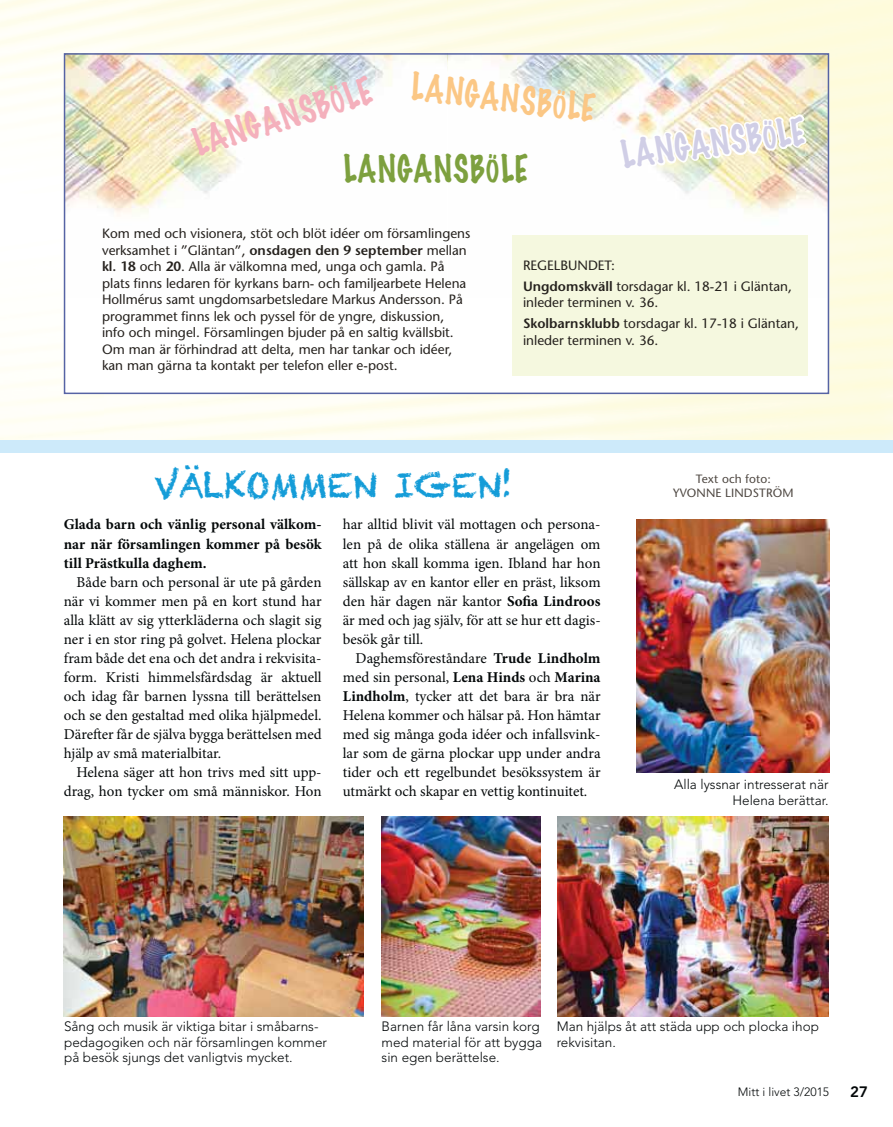
<style>
.page{position:relative;width:893px;height:1127px;background:#fff}
.page>*{position:absolute;margin:0;border:0;box-sizing:border-box;transform-origin:0 0}
.t1{font:100 34.5px "Marker Felt";letter-spacing:.03em;color:#7da03e;scale:.9 1}
.t2{font:100 34.5px "Marker Felt";color:#f4b0bc;scale:.9 1}
.t3{font:100 34.5px "Marker Felt";color:#fbc785;scale:.9 1}
.t4{font:100 34.5px "Marker Felt";color:#d0cee6;scale:.9 1}
.t5{font:34.05px "Chalkduster";color:#149cd8}
.t6{font:15px/19px "Minion Pro";color:#040809;text-align:justify}
.t7{font:700 15px/19px "Minion Pro";color:#040809;text-align:justify}
.t8{font:800 15px "Avenir";color:#040809}
.t9{font:13.5px/16.5px "Stone Sans";color:#25211d}
.t10{font:300 13.5px/15.6px "Avenir";color:#040809}
.t11{font:12px/14.4px "Stone Sans";letter-spacing:.01em;color:#4e4741;text-align:center}
.t12{font:300 12px "Avenir";color:#040809}
.s1{font-weight:600}
.s2{font-weight:700}
</style>
<div class="page">
<img style="left:1px;top:79px;width:103px;height:361px">
<div style="left:829px;top:79px;width:64px;height:289px;background:#fdfbe0"></div>
<div style="left:1px;top:440px;width:892px;height:13px;background:#cdeafa"></div>
<div style="left:65px;top:54px;width:763px;height:339px;background:#fff"></div>
<img style="left:67px;top:56px;width:759px;height:159px">
<img style="left:447px;top:56px;width:1px;height:159px">
<div style="left:64px;top:53px;width:765px;height:341px;border:2px solid #5663a4"></div>
<svg style="left:617px;top:82px;width:192px;height:117px"></svg>
<div style="left:512px;top:235px;width:296px;height:141px;background:#f5f8df"></div>
<img style="left:64px;top:816px;width:299px;height:200px">
<img style="left:636px;top:520px;width:193px;height:252px">
<img style="left:382px;top:816px;width:158px;height:200px">
<img style="left:557px;top:816px;width:272px;height:200px">
<h1 class="t2" style="left:189px;top:125px;width:207px;rotate:-17deg">LANGANSBÖLE</h1>
<h1 class="t3" style="left:414px;top:67px;width:207px;rotate:7deg">LANGANSBÖLE</h1>
<h1 class="t1" style="left:343px;top:150px;width:207px">LANGANSBÖLE</h1>
<h1 class="t4" style="left:619px;top:137px;width:207px;rotate:-8deg">LANGANSBÖLE</h1>
<p class="t9" style="left:102px;top:227px;width:370px">Kom med och visionera, stöt och blöt idéer om församlingens verksamhet i ”Gläntan”, <span class="s1">onsdagen den 9 september</span> mellan <span class="s1">kl. 18</span> och <span class="s1">20</span>. Alla är välkomna med, unga och gamla. På plats finns ledaren för kyrkans barn- och familjearbete Helena Hollmérus samt ungdomsarbetsledare Markus Andersson. På programmet finns lek och pyssel för de yngre, diskussion, info och mingel. Församlingen bjuder på en saltig kvällsbit.<br>Om man är förhindrad att delta, men har tankar och idéer, kan man gärna ta kontakt per telefon eller e-post.</p>
<p class="t9" style="left:523px;top:256px;width:270px;line-height:20.7px">REGELBUNDET:<br><span class="s1">Ungdomskväll</span> torsdagar kl. 18-21 i Gläntan,</p>
<p class="t9" style="left:523px;top:294px;width:277px;line-height:20.7px">inleder terminen v. 36.<br><span class="s1">Skolbarnsklubb</span> torsdagar kl. 17-18 i Gläntan,</p>
<p class="t9" style="left:523px;top:333px;width:137px">inleder terminen v. 36.</p>
<h2 class="t5" style="left:154px;top:465px;width:361px">VÄLKOMMEN IGEN!</h2>
<p class="t11" style="left:673px;top:473px;width:122px">Text och foto:<br>YVONNE LINDSTRÖM</p>
<p class="t7" style="left:64px;top:516px;width:259px">Glada barn och vänlig personal välkom&shy;nar när församlingen kommer på besök till Prästkulla daghem.</p>
<p class="t6" style="left:64px;top:574px;width:259px;text-indent:13px">Både barn och personal är ute på gården när vi kommer men på en kort stund har alla klätt av sig ytterkläderna och slagit sig ner i en stor ring på golvet. Helena plockar fram både det ena och det andra i rekvisita&shy;form. Kristi himmelsfärdsdag är aktuell och idag får barnen lyssna till berättelsen och se den gestaltad med olika hjälpmedel.<br>Därefter får de själva bygga berättelsen med hjälp av små materialbitar.</p>
<p class="t6" style="left:64px;top:764px;width:259px;text-align:right">Helena säger att hon trivs med sitt upp&shy;drag, hon tycker om små människor. Hon</p>
<p class="t6" style="left:343px;top:516px;width:259px">har alltid blivit väl mottagen och persona&shy;len på de olika ställena är angelägen om att hon skall komma igen. Ibland har hon sällskap av en kantor eller en präst, liksom den här dagen när kantor <span class="s2">Sofia Lindroos </span>är med och jag själv, för att se hur ett dagis&shy;besök går till.</p>
<p class="t6" style="left:343px;top:650px;width:259px;text-indent:13px">Daghemsföreståndare <span class="s2">Trude Lindholm </span>med sin personal, <span class="s2">Lena Hinds</span> och <span class="s2">Marina Lindholm</span>, tycker att det bara är bra när Helena kommer och hälsar på. Hon hämtar med sig många goda idéer och infallsvink&shy;lar som de gärna plockar upp under andra tider och ett regelbundet besökssystem är utmärkt och skapar en vettig kontinuitet.</p>
<p class="t10" style="left:674px;top:777px;width:156px;line-height:16.2px;text-align:right">Alla lyssnar intresserat när<br>Helena berättar.</p>
<p class="t10" style="left:64px;top:1019px;width:264px">Sång och musik är viktiga bitar i småbarns&shy;pedagogiken och när församlingen kommer på besök sjungs det vanligtvis mycket.</p>
<p class="t10" style="left:382px;top:1019px;width:162px">Barnen får låna varsin korg med material för att bygga sin egen berättelse.</p>
<p class="t10" style="left:557px;top:1019px;width:264px">Man hjälps åt att städa upp och plocka ihop rekvisitan.</p>
<p class="t12" style="left:738px;top:1087px;width:93px">Mitt i livet 3/2015</p>
<p class="t8" style="left:850px;top:1085px;width:19px">27</p>
</div>
